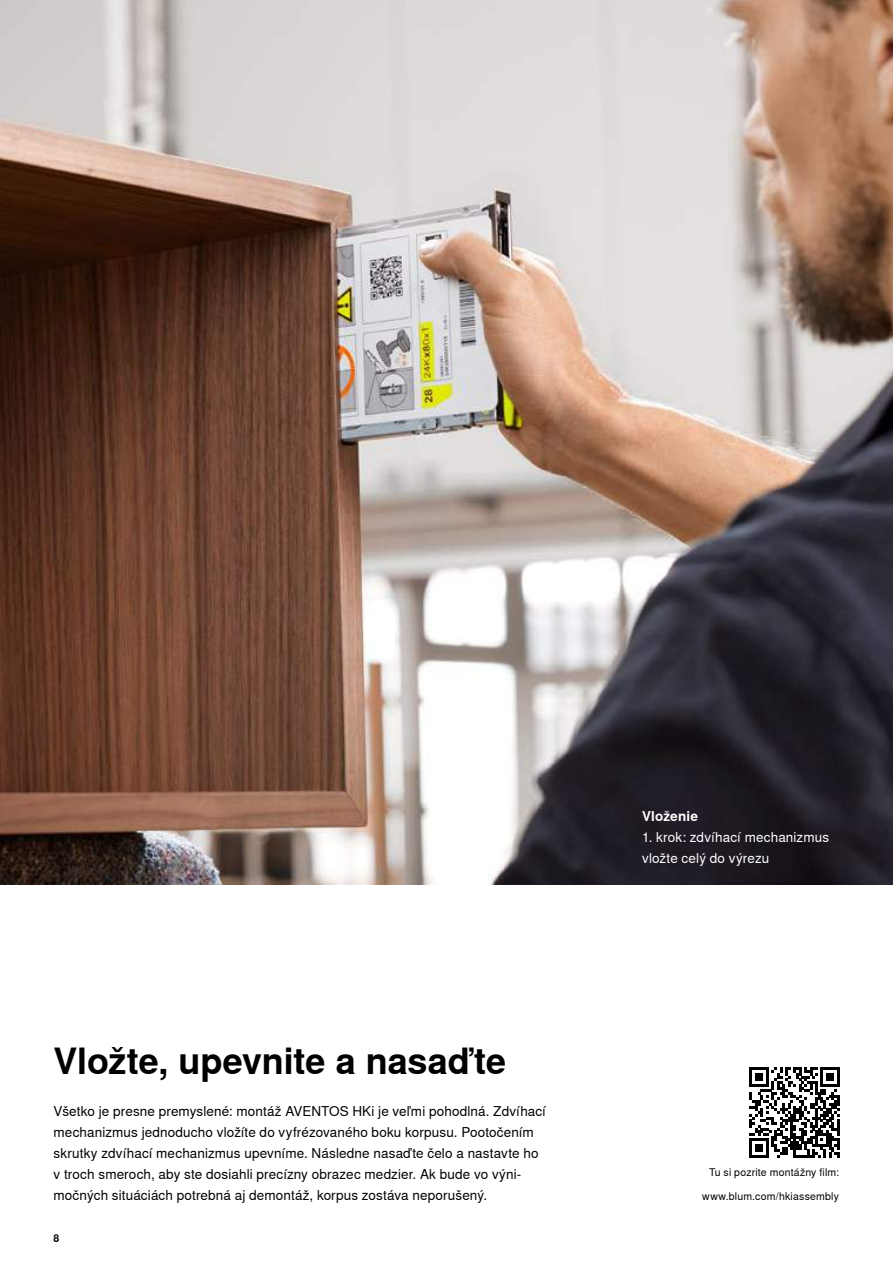
<style>
.page{position:relative;width:893px;height:1263px;background:#fff}
.page>*{position:absolute;margin:0;border:0;box-sizing:border-box;transform-origin:0 0}
.t1{font:700 36px "Nimbus Sans Global";letter-spacing:-.005em;color:#000}
.t2{font:13.5px/21px "Nimbus Sans Global";letter-spacing:.01em;color:#000}
.t3{font:13.5px/21px "Nimbus Sans Global";letter-spacing:.01em;color:#fff}
.t4{font:700 13.5px "Nimbus Sans Global";letter-spacing:.01em;color:#fff}
.t5{font:10.5px "Nimbus Sans Global";letter-spacing:.02em;color:#000}
.t6{font:700 10.5px "Nimbus Sans Global";color:#000}
</style>
<div class="page">
<img style="left:0;top:0;width:893px;height:884px">
<svg style="left:749px;top:1067px;width:91px;height:91px"></svg>
<h1 class="t1" style="left:54px;top:1040px;width:454px">Vložte, upevnite a nasaďte</h1>
<p class="t2" style="left:54px;top:1100px;width:494px">Všetko je presne premyslené: montáž AVENTOS HKi je veľmi pohodlná. Zdvíhací mechanizmus jednoducho vložíte do vyfrézovaného boku korpusu. Pootočením skrutky zdvíhací mechanizmus upevníme. Následne nasaďte čelo a nastavte ho v troch smeroch, aby ste dosiahli precízny obrazec medzier. Ak bude vo výni&shy;močných situáciách potrebná aj demontáž, korpus zostáva neporušený.</p>
<p class="t6" style="left:54px;top:1232px;width:7px">8</p>
<p class="t4" style="left:642px;top:808px;width:58px">Vloženie</p>
<p class="t3" style="left:642px;top:827px;width:188px">1. krok: zdvíhací mechanizmus vložte celý do výrezu</p>
<p class="t5" style="left:709px;top:1166px;width:131px">Tu si pozrite montážny film:</p>
<p class="t5" style="left:702px;top:1190px;width:138px">www.blum.com/hkiassembly</p>
</div>
